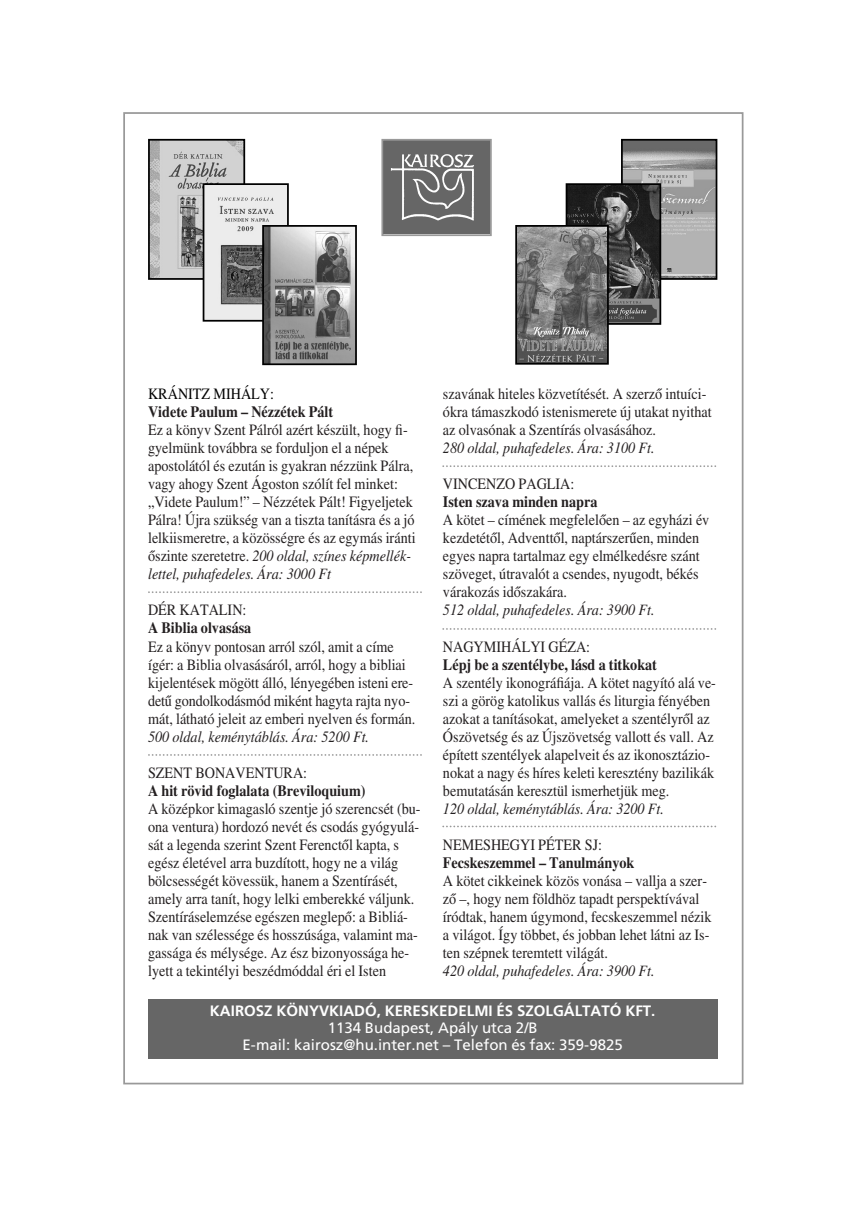
<style>
.page{position:relative;width:847px;height:1209px;background:#fff}
.page>*{position:absolute;margin:0;border:0;box-sizing:border-box;transform-origin:0 0}
.t1{font:15.75px/18px "Gs Times Roman";color:#231f20;scale:.9 1}
.t2{font:italic 15.75px/18px "Gs Times";color:#231f20;scale:.9 1}
.t3{font:700 15.75px "Gs Times";color:#231f20;scale:.9 1}
.t4{font:15.75px "Gs Times Roman";color:#000;scale:.9 1}
.t5{font:15.05px/17px "Gs Frutiger Roman";color:#fff;text-align:center}
.t6{font:700 15.05px "Gs Frutiger";color:#fff}
.s1{font-family:"Gs Times Roman";font-style:normal}
</style>
<div class="page">
<div style="left:148px;top:999px;width:569px;height:59px;background:#666"></div>
<img style="left:151px;top:142px;width:91px;height:135px">
<div style="left:148px;top:139px;width:97px;height:141px;border:2px solid #000"></div>
<img style="left:624px;top:142px;width:90px;height:135px">
<div style="left:621px;top:139px;width:96px;height:141px;border:2px solid #000"></div>
<img style="left:384px;top:142px;width:105px;height:91px">
<div style="left:381px;top:139px;width:111px;height:97px;border:2px solid #999"></div>
<img style="left:569px;top:186px;width:89px;height:136px">
<div style="left:566px;top:183px;width:95px;height:142px;border:2px solid #000"></div>
<img style="left:206px;top:186px;width:80px;height:133px">
<div style="left:203px;top:183px;width:86px;height:139px;border:2px solid #000"></div>
<img style="left:265px;top:228px;width:89px;height:134px">
<div style="left:262px;top:225px;width:95px;height:140px;border:2px solid #000"></div>
<img style="left:518px;top:228px;width:88px;height:134px">
<div style="left:515px;top:225px;width:94px;height:140px;border:2px solid #000"></div>
<svg style="left:149px;top:591px;width:273px;height:2px"></svg>
<svg style="left:149px;top:754px;width:273px;height:2px"></svg>
<svg style="left:443px;top:465px;width:273px;height:2px"></svg>
<svg style="left:443px;top:628px;width:273px;height:2px"></svg>
<svg style="left:443px;top:826px;width:274px;height:1px"></svg>
<p class="t4" style="left:148px;top:388px;width:142px">KRÁNITZ MIHÁLY:</p>
<p class="t3" style="left:148px;top:406px;width:207px">Videte Paulum – Nézzétek Pált</p>
<p class="t1" style="left:148px;top:422px;width:299px">Ez a könyv Szent Pálról azért készült, hogy fi&shy;gyelmünk továbbra se forduljon el a népek apostolától és ezután is gyakran nézzünk Pálra, vagy ahogy Szent Ágoston szólít fel minket: „Videte Paulum!” – Nézzétek Pált! Figyeljetek Pálra! Újra szükség van a tiszta tanításra és a jó lelkiismeretre, a közösségre és az egymás iránti</p>
<p class="t2" style="left:148px;top:549px;width:294px"><span class="s1">ôszinte szeretetre.</span> 200 oldal, színes képmellék&shy;lettel, puhafedeles. Ára: 3000 Ft</p>
<p class="t1" style="left:148px;top:603px;width:111px">DÉR KATALIN:</p>
<p class="t3" style="left:148px;top:623px;width:116px">A Biblia olvasása</p>
<p class="t1" style="left:148px;top:639px;width:298px">Ez a könyv pontosan arról szól, amit a címe ígér: a Biblia olvasásáról, arról, hogy a bibliai kijelentések mögött álló, lényegében isteni ere&shy;detû gondolkodásmód miként hagyta rajta nyo&shy;mát, látható jeleit az emberi nyelven és formán.</p>
<p class="t2" style="left:148px;top:729px;width:247px">500 oldal, keménytáblás. Ára: 5200 Ft.</p>
<p class="t1" style="left:148px;top:765px;width:178px">SZENT BONAVENTURA:</p>
<p class="t3" style="left:148px;top:785px;width:243px">A hit rövid foglalata (Breviloquium)</p>
<p class="t1" style="left:148px;top:801px;width:304px">A középkor kimagasló szentje jó szerencsét (bu&shy;ona ventura) hordozó nevét és csodás gyógyulá&shy;sát a legenda szerint Szent Ferenctôl kapta, s egész életével arra buzdított, hogy ne a világ bölcsességét kövessük, hanem a Szentírásét, amely arra tanít, hogy lelki emberekké váljunk.<br>Szentíráselemzése egészen meglepô: a Bibliá&shy;nak van szélessége és hosszúsága, valamint ma&shy;gassága és mélysége. Az ész bizonyossága he&shy;lyett a tekintélyi beszédmóddal éri el Isten</p>
<p class="t1" style="left:443px;top:386px;width:300px">szavának hiteles közvetítését. A szerzô intuíci&shy;ókra támaszkodó istenismerete új utakat nyithat az olvasónak a Szentírás olvasásához.</p>
<p class="t2" style="left:443px;top:440px;width:237px">280 oldal, puhafedeles. Ára: 3100 Ft.</p>
<p class="t1" style="left:443px;top:476px;width:148px">VINCENZO PAGLIA:</p>
<p class="t3" style="left:443px;top:496px;width:173px">Isten szava minden napra</p>
<p class="t1" style="left:443px;top:513px;width:297px">A kötet – címének megfelelôen – az egyházi év kezdetétôl, Adventtôl, naptárszerûen, minden egyes napra tartalmaz egy elmélkedésre szánt szöveget, útravalót a csendes, nyugodt, békés várakozás idôszakára.</p>
<p class="t2" style="left:443px;top:603px;width:237px">512 oldal, puhafedeles. Ára: 3900 Ft.</p>
<p class="t1" style="left:443px;top:639px;width:165px">NAGYMIHÁLYI GÉZA:</p>
<p class="t3" style="left:443px;top:659px;width:239px">Lépj be a szentélybe, lásd a titkokat</p>
<p class="t1" style="left:443px;top:675px;width:305px">A szentély ikonográfiája. A kötet nagyító alá ve&shy;szi a görög katolikus vallás és liturgia fényében azokat a tanításokat, amelyeket a szentélyrôl az Ószövetség és az Újszövetség vallott és vall. Az épített szentélyek alapelveit és az ikonosztázio&shy;nokat a nagy és híres keleti keresztény bazilikák bemutatásán keresztül ismerhetjük meg.</p>
<p class="t2" style="left:443px;top:801px;width:247px">120 oldal, keménytáblás. Ára: 3200 Ft.</p>
<p class="t1" style="left:443px;top:837px;width:178px">NEMESHEGYI PÉTER SJ:</p>
<p class="t3" style="left:443px;top:857px;width:214px">Fecskeszemmel – Tanulmányok</p>
<p class="t1" style="left:443px;top:873px;width:300px">A kötet cikkeinek közös vonása – vallja a szer&shy;zô –, hogy nem földhöz tapadt perspektívával íródtak, hanem úgymond, fecskeszemmel nézik a világot. Így többet, és jobban lehet látni az Is&shy;ten szépnek teremtett világát.</p>
<p class="t2" style="left:443px;top:963px;width:237px">420 oldal, puhafedeles. Ára: 3900 Ft.</p>
<p class="t6" style="left:210px;top:1005px;width:447px">KAIROSZ KÖNYVKIADÓ, KERESKEDELMI ÉS SZOLGÁLTATÓ KFT.</p>
<p class="t5" style="left:243px;top:1021px;width:382px">1134 Budapest, Apály utca 2/B<br>E-mail: kairosz@hu.inter.net – Telefon és fax: 359-9825</p>
</div>
